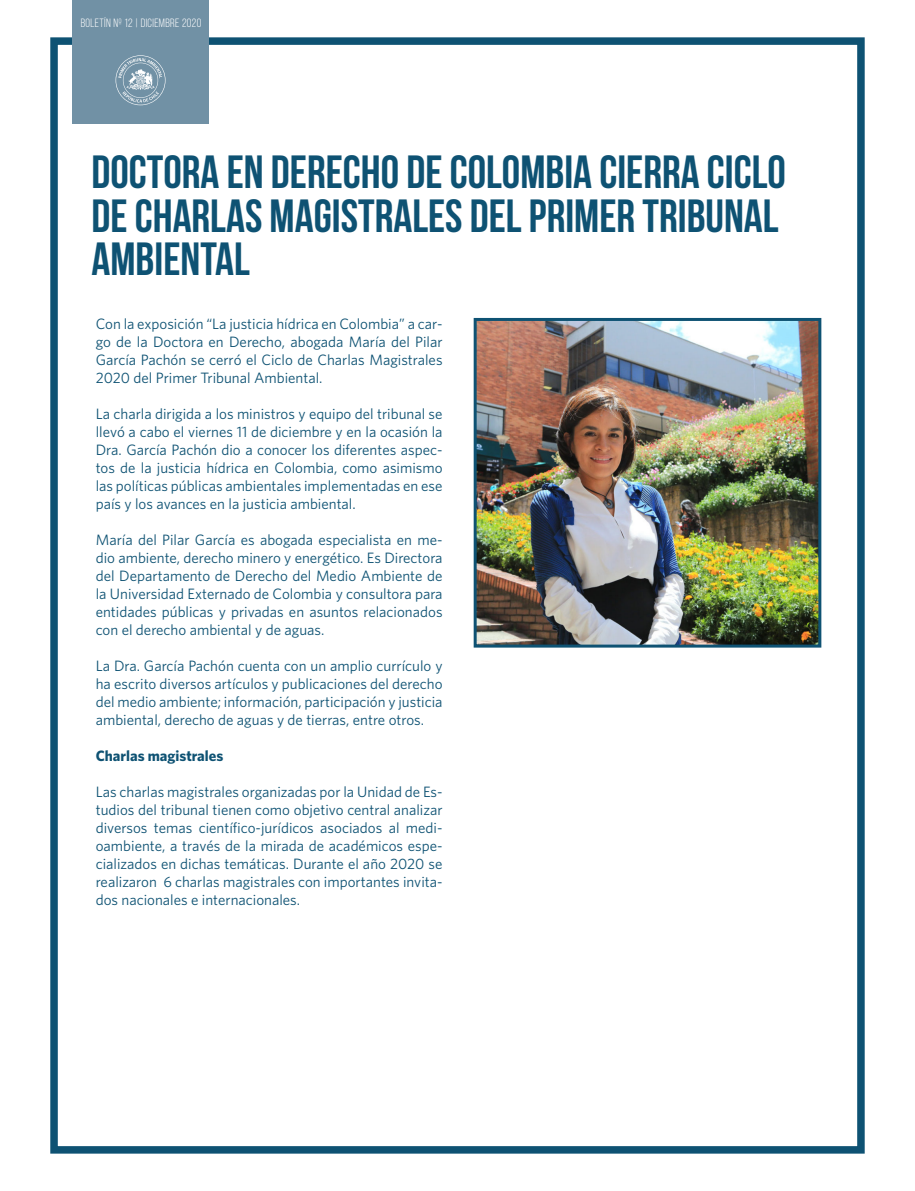
<style>
.page{position:relative;width:915px;height:1191px;background:#fff}
.page>*{position:absolute;margin:0;border:0;box-sizing:border-box;transform-origin:0 0}
.t1{font:700 46.5px/43.5px "Bebas Neue";color:#0e5273}
.t2{font:15px/18px "Whitney";color:#0e5273;text-align:justify}
.t3{font:700 15px "Whitney";color:#0e5273}
.t4{font:12px "Bebas Neue";letter-spacing:.03em;color:#fff}
</style>
<div class="page">
<div style="left:50px;top:37px;width:814px;height:1116px;border:8px solid #0e5273"></div>
<div style="left:72px;top:0;width:136px;height:124px;background:#7191a5"></div>
<svg style="left:115px;top:55px;width:50px;height:50px"></svg>
<img style="left:477px;top:322px;width:340px;height:321px">
<div style="left:473px;top:318px;width:348px;height:329px;border:3px solid #0e5273"></div>
<p class="t4" style="left:81px;top:16px;width:122px">BOLETÍN Nº 12 | DICIEMBRE 2020</p>
<h1 class="t1" style="left:91px;top:150px;width:695px">DOCTORA EN DERECHO DE COLOMBIA CIERRA CICLO<br>DE CHARLAS MAGISTRALES DEL PRIMER TRIBUNAL<br>AMBIENTAL</h1>
<p class="t2" style="left:96px;top:314px;width:348px">Con la exposición “La justicia hídrica en Colombia” a car&shy;go de la Doctora en Derecho, abogada María del Pilar García Pachón se cerró el Ciclo de Charlas Magistrales 2020 del Primer Tribunal Ambiental.</p>
<p class="t2" style="left:96px;top:404px;width:348px">La charla dirigida a los ministros y equipo del tribunal se llevó a cabo el viernes 11 de diciembre y en la ocasión la Dra. García Pachón dio a conocer los diferentes aspec&shy;tos de la justicia hídrica en Colombia, como asimismo las políticas públicas ambientales implementadas en ese país y los avances en la justicia ambiental.</p>
<p class="t2" style="left:96px;top:530px;width:348px">María del Pilar García es abogada especialista en me&shy;dio ambiente, derecho minero y energético. Es Directora del Departamento de Derecho del Medio Ambiente de la Universidad Externado de Colombia y consultora para entidades públicas y privadas en asuntos relacionados con el derecho ambiental y de aguas.</p>
<p class="t2" style="left:96px;top:656px;width:348px">La Dra. García Pachón cuenta con un amplio currículo y ha escrito diversos artículos y publicaciones del derecho del medio ambiente; información, participación y justicia ambiental, derecho de aguas y de tierras, entre otros.</p>
<p class="t3" style="left:96px;top:746px;width:129px">Charlas magistrales</p>
<p class="t2" style="left:96px;top:782px;width:348px">Las charlas magistrales organizadas por la Unidad de Es&shy;tudios del tribunal tienen como objetivo central analizar diversos temas científico-jurídicos asociados al medi&shy;oambiente, a través de la mirada de académicos espe&shy;cializados en dichas temáticas. Durante el año 2020 se realizaron 6 charlas magistrales con importantes invita&shy;dos nacionales e internacionales.</p>
</div>
